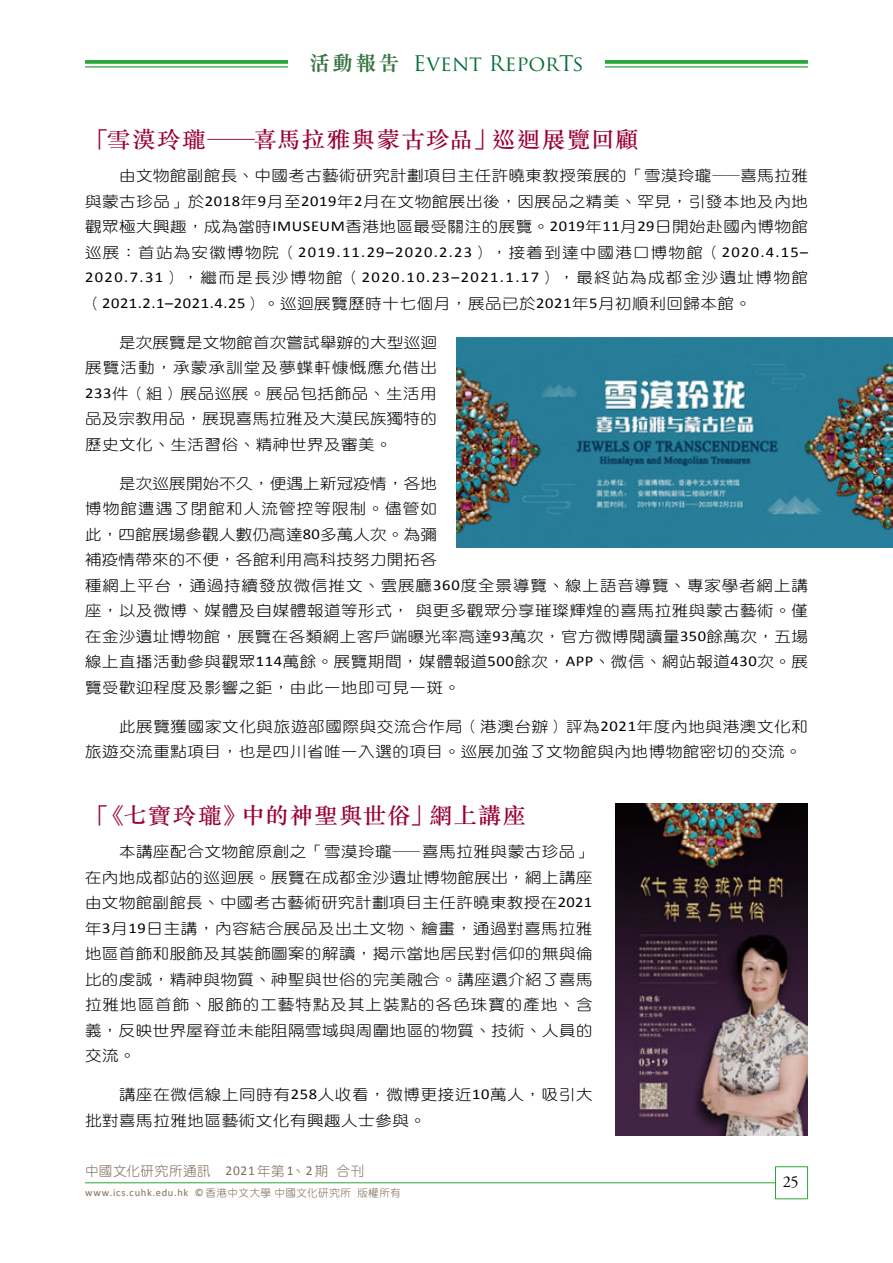
<style>
.page{position:relative;width:893px;height:1263px;background:#fff}
.page>*{position:absolute;margin:0;border:0;box-sizing:border-box;transform-origin:0 0}
.c_Event_hd{font:500 22.5px "M Sung HK";letter-spacing:.045em;color:#9a0036;scale:1.05 1}
.t1{font:21px "Trajan Pro";color:#046c38}
.t2{font:16.5px "Adobe Garamond Pro";color:#000}
.c_BODY_chi{font:15px/25.5px "DF Yuan Lt HK BF";letter-spacing:.035em;color:#000;text-align:justify;scale:1.1 1}
.t3{font:13.5px "DF Yuan Lt HK BF";letter-spacing:.04em;color:#816d5a}
.t4{font:10.5px "Calibri";letter-spacing:.065em;color:#816d5a}
.s1{font-family:"M Sung HK";font-weight:700;color:#397642}
.s2{font-family:"Calibri"}
.s3{font-family:"DF Yuan Lt HK BF"}
</style>
<div class="page">
<div style="left:775px;top:1166px;width:33px;height:33px;background:#fff;border:1px solid #2aa738"></div>
<hr style="left:85px;top:1182px;width:690px;height:1px;background:#2aa738">
<svg style="left:85px;top:60px;width:723px;height:4px;background:#36ac44"></svg>
<hr style="left:85px;top:66px;width:723px;height:2px;background:#2aa738">
<div style="left:288px;top:52px;width:317px;height:22px;background:#fff"></div>
<img style="left:615px;top:804px;width:193px;height:331px">
<img style="left:456px;top:337px;width:437px;height:210px">
<h2 class="t1" style="left:309px;top:50px;width:276px"><span class="s1">活動報告</span> Event ReporTs</h2>
<p class="c_Event_hd" style="left:85px;top:124px;width:529px">「雪漠玲瓏——喜馬拉雅與蒙古珍品」巡迴展覽回顧</p>
<p class="c_BODY_chi" style="left:85px;top:163px;width:659px;text-indent:34px">由文物館副館長、中國考古藝術研究計劃項目主任許曉東教授策展的「雪漠玲瓏—— 喜馬拉雅與蒙古珍品」於<span class="s2">2018</span>年<span class="s2">9</span>月至<span class="s2">2019</span>年<span class="s2">2</span>月在文物館展出後，因展品之精美、罕見，引發本地及內地觀眾極大興趣，成為當時<span class="s2">IMUSEUM</span>香港地區最受關注的展覽。<span class="s2">2019</span>年<span class="s2">11</span>月<span class="s2">29</span>日開始赴國內博物館巡展：首站為安徽博物院（<span class="s2">2019.11.29–2020.2.23</span>），接着到達中國港口博物館（<span class="s2">2020.4.15– 2020.7.31</span>），繼而是長沙博物館（<span class="s2">2020.10.23–2021.1.17</span>），最終站為成都金沙遺址博物館（<span class="s2">2021.2.1–2021.4.25</span>）。巡迴展覽歷時十七個月，展品已於<span class="s2">2021</span>年<span class="s2">5</span>月初順利回歸本館。</p>
<p class="c_BODY_chi" style="left:85px;top:329px;width:321px;text-indent:34px">是次展覽是文物館首次嘗試舉辦的大型巡迴展覽活動，承蒙承訓堂及夢蝶軒慷慨應允借出<span class="s2">233</span>件（組）展品巡展。展品包括飾品、生活用品及宗教用品，展現喜馬拉雅及大漠民族獨特的歷史文化、生活習俗、精神世界及審美。</p>
<p class="c_BODY_chi" style="left:85px;top:470px;width:659px;text-align:left;text-indent:34px">是次巡展開始不久，便遇上新冠疫情，各地<br>博物館遭遇了閉館和人流管控等限制。儘管如<br>此，四館展場參觀人數仍高達<span class="s2">80</span>多萬人次。為彌<br>補疫情帶來的不便，各館利用高科技努力開拓各<br>種網上平台，通過持續發放微信推文、雲展廳<span class="s2">360</span>度全景導覽、線上語音導覽、專家學者網上講座，以及微博、媒體及自媒體報道等形式，與更多觀眾分享璀璨輝煌的喜馬拉雅與蒙古藝術。僅在金沙遺址博物館，展覽在各類網上客戶端曝光率高達<span class="s2">93</span>萬次，官方微博閱讀量<span class="s2">350</span>餘萬次，五場線上直播活動參與觀眾<span class="s2">114</span>萬餘。展覽期間，媒體報道<span class="s2">500</span>餘次，<span class="s2">APP</span>、微信、網站報道<span class="s2">430</span>次。展覽受歡迎程度及影響之鉅，由此一地即可見一斑。</p>
<p class="c_BODY_chi" style="left:85px;top:713px;width:659px;text-indent:34px">此展覽獲國家文化與旅遊部國際與交流合作局（港澳台辦）評為<span class="s2">2021</span>年度內地與港澳文化和旅遊交流重點項目，也是四川省唯一入選的項目。巡展加強了文物館與內地博物館密切的交流。</p>
<p class="c_Event_hd" style="left:85px;top:800px;width:421px">「《七寶玲瓏》中的神聖與世俗」網上講座</p>
<p class="c_BODY_chi" style="left:85px;top:839px;width:463px;text-indent:34px">本講座配合文物館原創之「雪漠玲瓏—— 喜馬拉雅與蒙古珍品」在內地成都站的巡迴展。展覽在成都金沙遺址博物館展出，網上講座由文物館副館長、中國考古藝術研究計劃項目主任許曉東教授在<span class="s2">2021</span>年<span class="s2">3</span>月<span class="s2">19</span>日主講，內容結合展品及出土文物、繪畫，通過對喜馬拉雅地區首飾和服飾及其裝飾圖案的解讀，揭示當地居民對信仰的無與倫比的虔誠，精神與物質、神聖與世俗的完美融合。講座還介紹了喜馬拉雅地區首飾、服飾的工藝特點及其上裝點的各色珠寶的產地、含義，反映世界屋脊並未能阻隔雪域與周圍地區的物質、技術、人員的交流。</p>
<p class="c_BODY_chi" style="left:85px;top:1082px;width:463px;text-indent:34px">講座在微信線上同時有<span class="s2">258</span>人收看，微博更接近<span class="s2">10</span>萬人，吸引大批對喜馬拉雅地區藝術文化有興趣人士參與。</p>
<p class="t3" style="left:85px;top:1164px;width:281px">中國文化研究所通訊　<span class="s2">2021</span> 年第<span class="s2">1</span>、<span class="s2">2</span>期 合刊</p>
<p class="t4" style="left:85px;top:1186px;width:317px">www.ics.cuhk.edu.hk © <span class="s3">香港中文大學中國文化研究所 版權所有</span></p>
<p class="t2" style="left:783px;top:1172px;width:17px">25</p>
</div>
